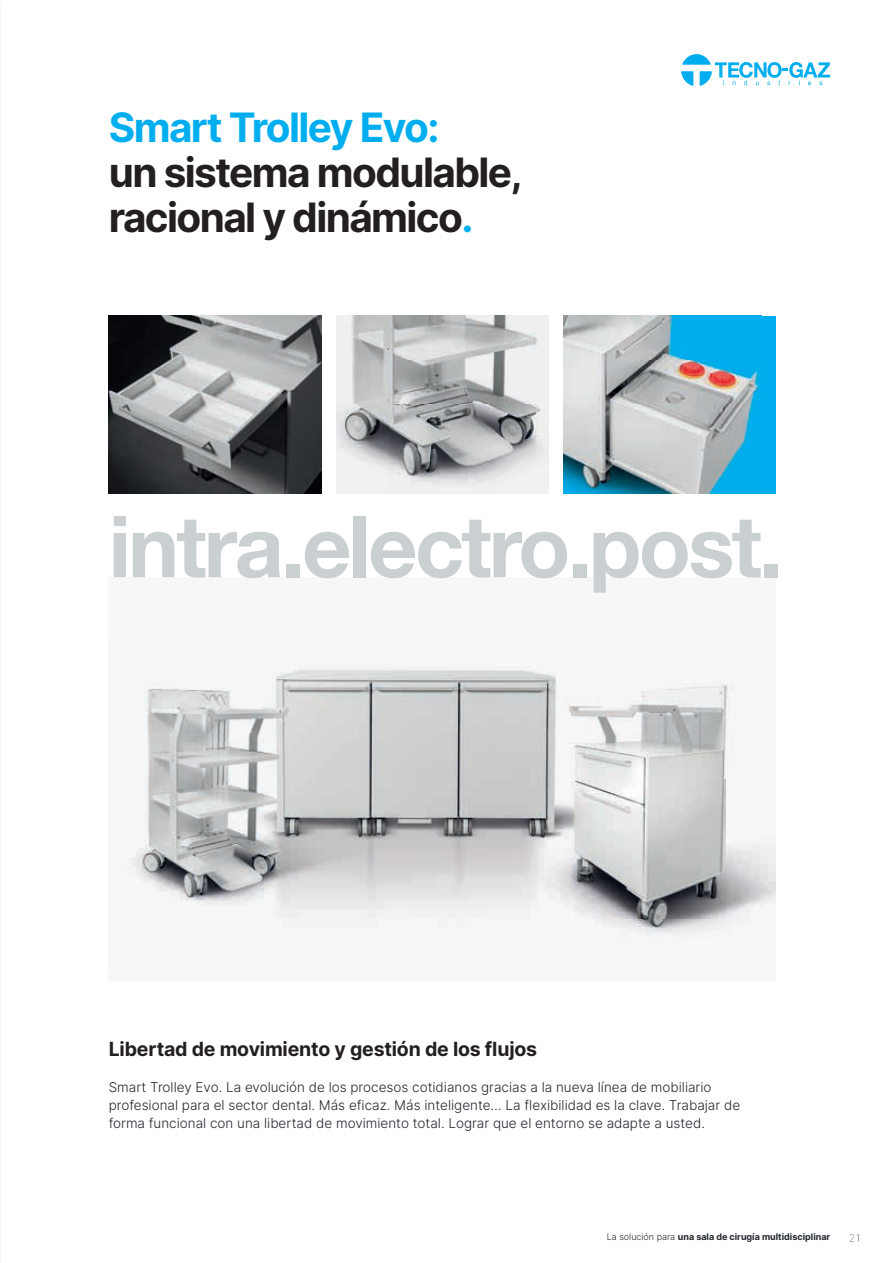
<style>
.page{position:relative;width:893px;height:1263px;background:#fff}
.page>*{position:absolute;margin:0;border:0;box-sizing:border-box;transform-origin:0 0}
.t1{font:700 85.5px "Helvetica Neue";letter-spacing:-.03em;color:#cacfd1}
.t2{font:40.5px/45px "Inter";letter-spacing:-.04em;color:#231f20}
.t3{font:40.5px "Inter";letter-spacing:-.04em;color:#00aeef}
.t4{font:19.5px "Inter";letter-spacing:-.01em;color:#231f20}
.t5{font:300 13.5px/18px "Inter";color:#22272e}
.t6{font:9px "Inter";color:#22272e}
.s1{color:#00aeef}
.s2{font-weight:300}
</style>
<div class="page">
<div style="left:109px;top:578px;width:667px;height:403px;background:#f7f7f8"></div>
<div style="left:563px;top:316px;width:213px;height:178px;background:#00aeef"></div>
<img style="left:563px;top:316px;width:196px;height:178px">
<img style="left:336px;top:316px;width:213px;height:178px">
<img style="left:109px;top:316px;width:212px;height:178px">
<img style="left:133px;top:669px;width:643px;height:264px">
<svg style="left:682px;top:54px;width:148px;height:31px"></svg>
<svg style="left:850px;top:1234px;width:9px;height:8px"></svg>
<h2 class="t3" style="left:109px;top:98px;width:332px">Smart Trolley Evo:</h2>
<h2 class="t2" style="left:109px;top:149px;width:415px">un sistema modulable, racional y dinámico<span class="s1">.</span></h2>
<h1 class="t1" style="left:109px;top:480px;width:676px">intra.electro.post.</h1>
<h3 class="t4" style="left:109px;top:1035px;width:430px">Libertad de movimiento y gestión de los flujos</h3>
<p class="t5" style="left:109px;top:1078px;width:633px">Smart Trolley Evo. La evolución de los procesos cotidianos gracias a la nueva línea de mobiliario profesional para el sector dental. Más eficaz. Más inteligente… La flexibilidad es la clave. Trabajar de forma funcional con una libertad de movimiento total. Lograr que el entorno se adapte a usted.</p>
<p class="t6" style="left:607px;top:1230px;width:225px"><span class="s2">La solución para</span> una sala de cirugía multidisciplinar</p>
</div>
